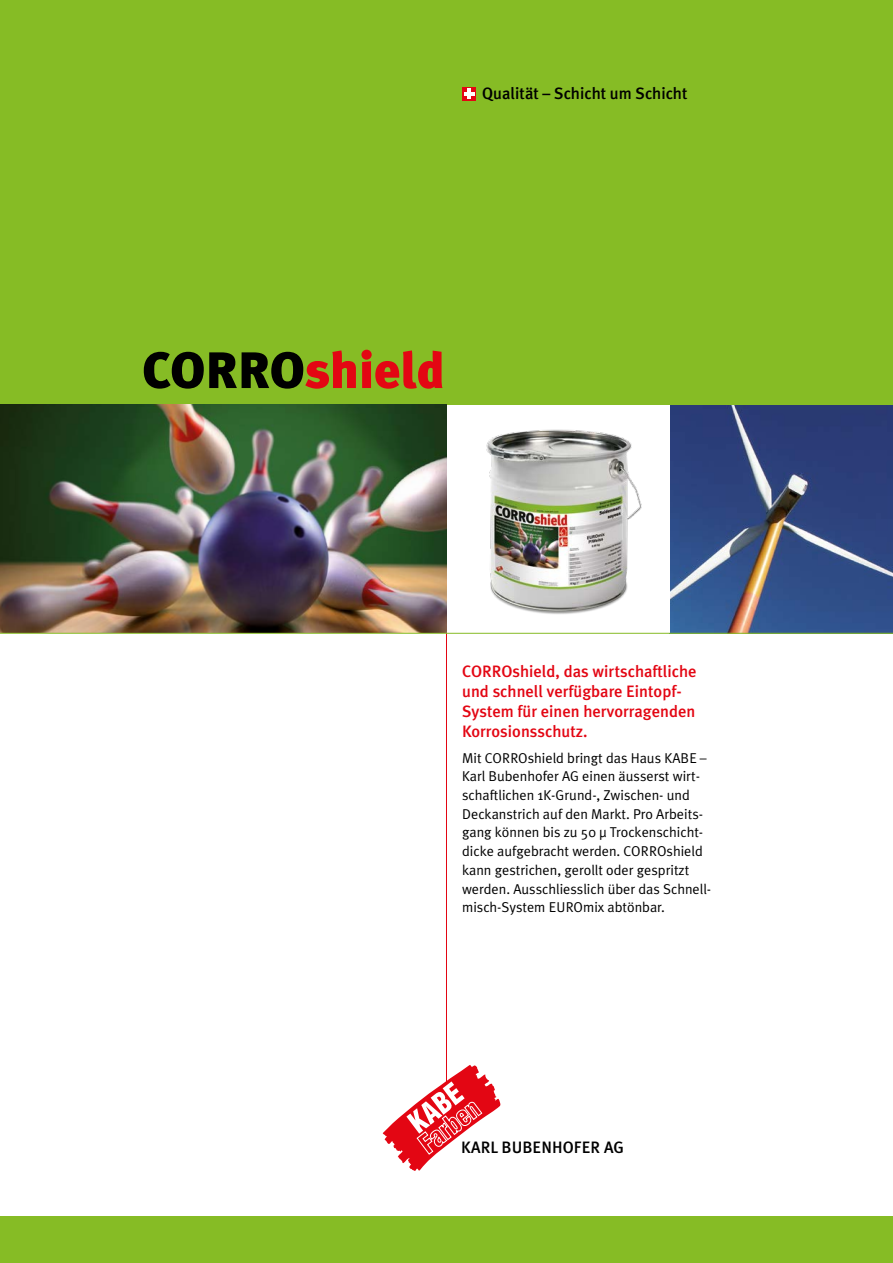
<style>
.page{position:relative;width:893px;height:1263px;background:#fff}
.page>*{position:absolute;margin:0;border:0;box-sizing:border-box;transform-origin:0 0}
.t1{font:900 51.15px "Meta Plus";color:#e30613}
.Fliess_Meta{font:500 16.5px/19.8px "Meta Plus";color:#e30613}
.t2{font:500 16.5px "Meta Plus";color:#000}
.Fliess_Meta-2{font:14.25px/18.6px "Meta Plus Normal";color:#000}
.s1{color:#000}
</style>
<div class="page">
<div style="left:0;top:0;width:893px;height:618px;background:#86bc25"></div>
<hr style="left:446px;top:600px;width:1px;height:499px;background:#e30613">
<img style="left:670px;top:405px;width:223px;height:228px">
<div style="left:0;top:1216px;width:893px;height:47px;background:#86bc25"></div>
<svg style="left:383px;top:1065px;width:117px;height:106px"></svg>
<div style="left:462px;top:87px;width:14px;height:14px;background:#e30613"></div>
<svg style="left:464px;top:89px;width:11px;height:10px"></svg>
<img style="left:0;top:405px;width:447px;height:228px">
<div style="left:447px;top:405px;width:223px;height:228px;background:#fff"></div>
<img style="left:486px;top:429px;width:156px;height:185px">
<hr style="left:0;top:633px;width:893px;height:1px;background:#86bc25">
<p class="t2" style="left:482px;top:84px;width:207px">Qualität – Schicht um Schicht</p>
<p class="t1" style="left:142px;top:340px;width:304px"><span class="s1">CORRO</span>shield</p>
<p class="Fliess_Meta" style="left:462px;top:661px;width:236px">CORROshield, das wirtschaftliche und schnell verfügbare Eintopf-<br>System für einen hervorragenden<br>Korrosionsschutz.</p>
<p class="Fliess_Meta-2" style="left:462px;top:749px;width:251px">Mit CORROshield bringt das Haus KABE – Karl Bubenhofer AG einen äusserst wirt&shy;schaftlichen 1K-Grund-, Zwischen- und Deckanstrich auf den Markt. Pro Arbeits&shy;gang können bis zu 50 µ Trockenschicht&shy;dicke aufgebracht werden. CORROshield kann gestrichen, gerollt oder gespritzt werden. Ausschliesslich über das Schnell&shy;misch-System EUROmix abtönbar.</p>
<p class="t2" style="left:461px;top:1138px;width:164px">KARL BUBENHOFER AG</p>
</div>
